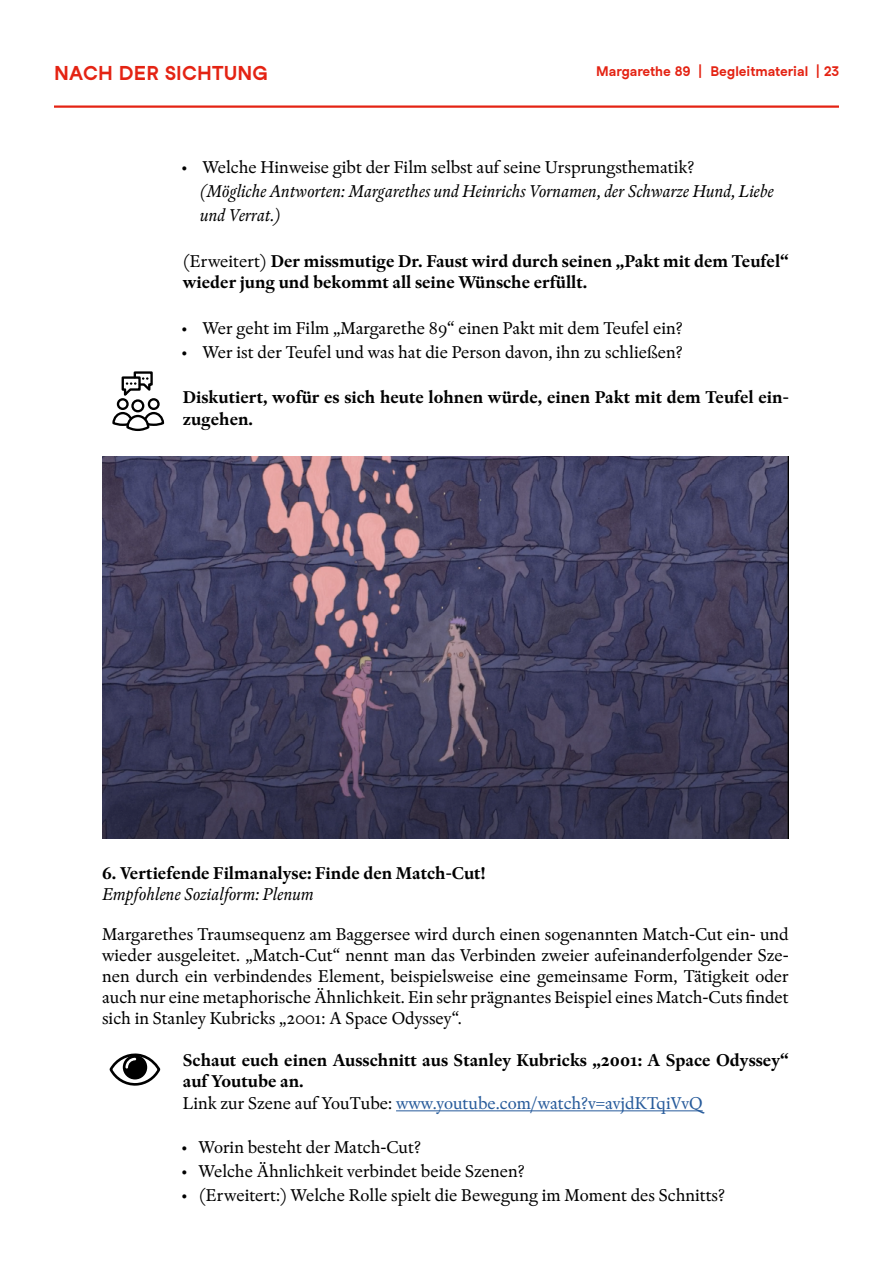
<style>
.page{position:relative;width:893px;height:1263px;background:#fff}
.page>*{position:absolute;margin:0;border:0;box-sizing:border-box;transform-origin:0 0}
.t1{font:700 19.5px "Studio Feixen Sans DOK";letter-spacing:.01em;color:#e42313}
.t2{font:18px/21px "Rongel";color:#000;text-align:justify}
.t3{font:700 18px/21.6px "Rongel";color:#000}
.t4{font:italic 18px/24px "Rongel";color:#000}
.t5{font:700 13.5px "Studio Feixen Sans DOK";color:#e42313}
.s1{font-weight:400}
.s2{font-weight:400;color:#275b9b}
</style>
<div class="page">
<hr style="left:54px;top:105px;width:785px;height:3px;background:#e42313">
<hr style="left:396px;top:1110px;width:307px;height:1px;background:#275b9b">
<div style="left:117px;top:398px;width:12px;height:12px;border:2px solid #000;border-radius:50%"></div>
<div style="left:148px;top:398px;width:12px;height:12px;border:2px solid #000;border-radius:50%"></div>
<svg style="left:112px;top:411px;width:53px;height:20px"></svg>
<div style="left:131px;top:399px;width:13px;height:13px;border:2px solid #000;border-radius:50%"></div>
<svg style="left:120px;top:371px;width:34px;height:29px"></svg>
<svg style="left:109px;top:1053px;width:52px;height:33px"></svg>
<img style="left:102px;top:456px;width:687px;height:383px">
<p class="t1" style="left:54px;top:61px;width:215px">NACH DER SICHTUNG</p>
<p class="t5" style="left:596px;top:63px;width:244px">Margarethe 89 | Begleitmaterial | 23</p>
<p class="t2" style="left:182px;top:157px;width:514px">• Welche Hinweise gibt der Film selbst auf seine Ursprungsthematik?</p>
<p class="t4" style="left:200px;top:180px;width:575px">(Mögliche Antworten: Margarethes und Heinrichs Vornamen, der Schwarze Hund, Liebe und Verrat.)</p>
<p class="t3" style="left:183px;top:250px;width:607px"><span class="s1">(Erweitert)</span> Der missmutige Dr. Faust wird durch seinen „Pakt mit dem Teufel“ wieder jung und bekommt all seine Wünsche erfüllt.</p>
<p class="t2" style="left:182px;top:318px;width:503px">• Wer geht im Film „Margarethe 89“ einen Pakt mit dem Teufel ein?</p>
<p class="t2" style="left:182px;top:342px;width:503px">• Wer ist der Teufel und was hat die Person davon, ihn zu schließen?</p>
<p class="t3" style="left:183px;top:387px;width:607px">Diskutiert, wofür es sich heute lohnen würde, einen Pakt mit dem Teufel ein&shy;zugehen.</p>
<p class="t3" style="left:102px;top:862px;width:385px">6. Vertiefende Filmanalyse: Finde den Match-Cut!</p>
<p class="t4" style="left:102px;top:882px;width:213px">Empfohlene Sozialform: Plenum</p>
<p class="t2" style="left:102px;top:925px;width:688px">Margarethes Traumsequenz am Baggersee wird durch einen sogenannten Match-Cut ein- und wieder ausgeleitet. „Match-Cut“ nennt man das Verbinden zweier aufeinanderfolgender Sze&shy;nen durch ein verbindendes Element, beispielsweise eine gemeinsame Form, Tätigkeit oder auch nur eine metaphorische Ähnlichkeit. Ein sehr prägnantes Beispiel eines Match-Cuts findet sich in Stanley Kubricks „2001: A Space Odyssey“.</p>
<p class="t3" style="left:183px;top:1050px;width:607px">Schaut euch einen Ausschnitt aus Stanley Kubricks „2001: A Space Odyssey“ auf Youtube an.<br><span class="s1">Link zur Szene auf YouTube:</span> <span class="s2">www.youtube.com/watch?v=avjdKTqiVvQ</span></p>
<p class="t2" style="left:182px;top:1137px;width:241px">• Worin besteht der Match-Cut?</p>
<p class="t2" style="left:182px;top:1161px;width:345px">• Welche Ähnlichkeit verbindet beide Szenen?</p>
<p class="t2" style="left:182px;top:1185px;width:545px">• (Erweitert:) Welche Rolle spielt die Bewegung im Moment des Schnitts?</p>
</div>
